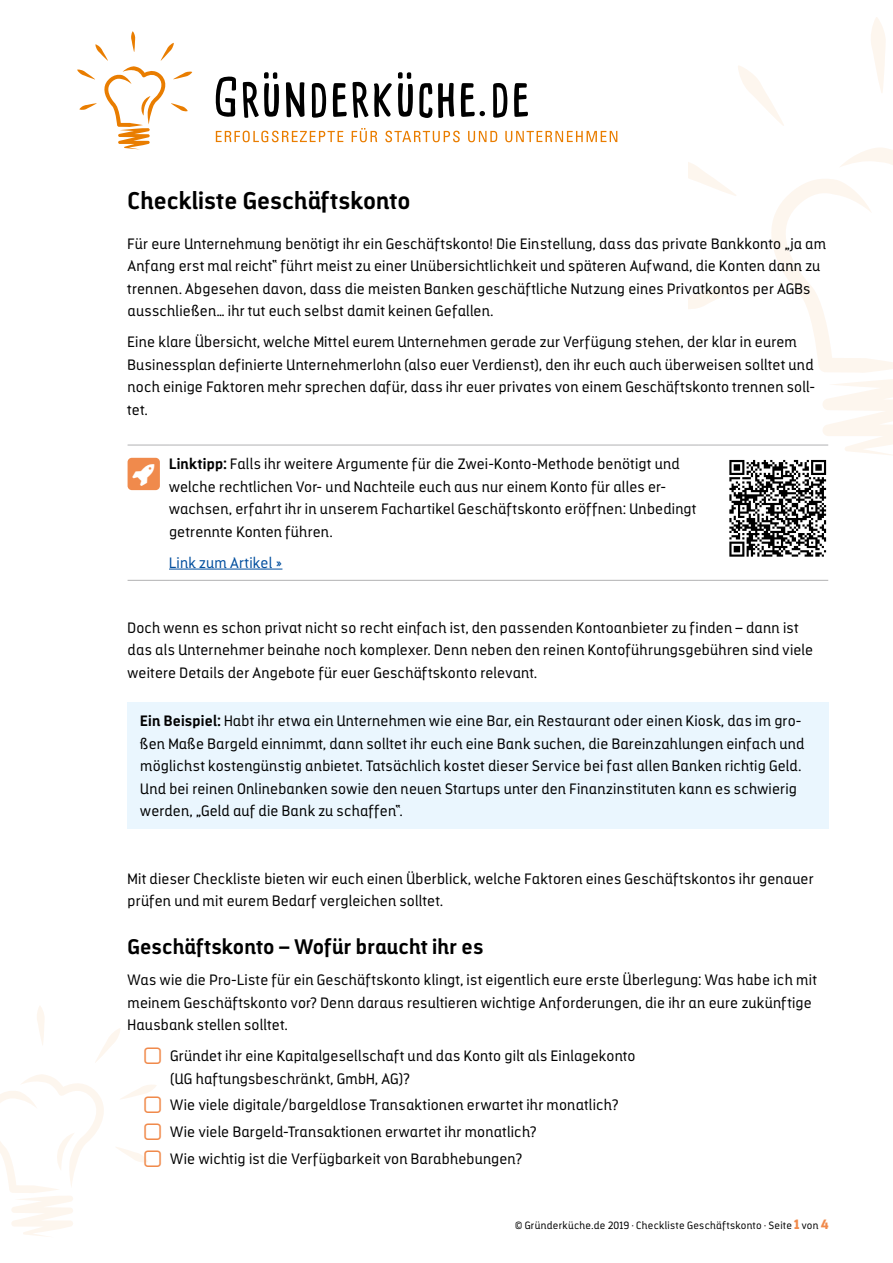
<style>
.page{position:relative;width:893px;height:1263px;background:#fff}
.page>*{position:absolute;margin:0;border:0;box-sizing:border-box;transform-origin:0 0}
.t1{font:700 24px "Darwin Alt";letter-spacing:.01em;color:#000}
.t2{font:700 21px "Darwin Alt";letter-spacing:.015em;color:#000}
.t3{font:300 15px/22.5px "Darwin Alt";letter-spacing:.025em;color:#000}
.t4{font:300 15px "Darwin Alt";letter-spacing:.03em;color:#004e9e}
.t5{font:300 10.5px "Darwin Alt";letter-spacing:.04em;color:#000}
.s1{font-weight:700}
.s2{font-weight:900;font-size:13.5px;color:#f08a4c}
</style>
<div class="page">
<svg style="left:216px;top:72px;width:312px;height:46px"></svg>
<svg style="left:216px;top:128px;width:401px;height:14px"></svg>
<svg style="left:77px;top:31px;width:115px;height:119px"></svg>
<svg style="left:689px;top:17px;width:204px;height:438px"></svg>
<hr style="left:128px;top:445px;width:41px;height:1px;background:#b1b2b3">
<hr style="left:169px;top:445px;width:529px;height:1px;background:#b1b2b3">
<hr style="left:698px;top:445px;width:130px;height:1px;background:#b1b2b3">
<hr style="left:128px;top:580px;width:41px;height:1px;background:#b1b2b3">
<hr style="left:169px;top:580px;width:529px;height:1px;background:#b1b2b3">
<hr style="left:698px;top:580px;width:130px;height:1px;background:#b1b2b3">
<div style="left:128px;top:458px;width:32px;height:32px;background:#f08a4c;border-radius:4px"></div>
<hr style="left:169px;top:569px;width:113px;height:1px;background:#004e9e">
<svg style="left:730px;top:459px;width:97px;height:93px"></svg>
<svg style="left:729px;top:460px;width:97px;height:97px"></svg>
<div style="left:128px;top:702px;width:701px;height:127px;background:#eaf6fe"></div>
<svg style="left:0;top:1006px;width:157px;height:231px"></svg>
<h1 class="t1" style="left:128px;top:186px;width:284px">Checkliste Geschäftskonto</h1>
<p class="t3" style="left:128px;top:232px;width:700px">Für eure Unternehmung benötigt ihr ein Geschäftskonto! Die Einstellung, dass das private Bankkonto „ja am Anfang erst mal reicht“ führt meist zu einer Unübersichtlichkeit und späteren Aufwand, die Konten dann zu trennen. Abgesehen davon, dass die meisten Banken geschäftliche Nutzung eines Privatkontos per AGBs ausschließen… ihr tut euch selbst damit keinen Gefallen.</p>
<p class="t3" style="left:128px;top:331px;width:689px">Eine klare Übersicht, welche Mittel eurem Unternehmen gerade zur Verfügung stehen, der klar in eurem Businessplan definierte Unternehmerlohn (also euer Verdienst), den ihr euch auch überweisen solltet und noch einige Faktoren mehr sprechen dafür, dass ihr euer privates von einem Geschäftskonto trennen soll&shy;tet.</p>
<p class="t3" style="left:169px;top:453px;width:529px"><span class="s1">Linktipp:</span> Falls ihr weitere Argumente für die Zwei-Konto-Methode benötigt und welche rechtlichen Vor- und Nachteile euch aus nur einem Konto für alles er&shy;wachsen, erfahrt ihr in unserem Fachartikel Geschäftskonto eröffnen: Unbedingt getrennte Konten führen.</p>
<p class="t4" style="left:169px;top:553px;width:115px">Link zum Artikel »</p>
<p class="t3" style="left:128px;top:617px;width:687px">Doch wenn es schon privat nicht so recht einfach ist, den passenden Kontoanbieter zu finden – dann ist das als Unternehmer beinahe noch komplexer. Denn neben den reinen Kontoführungsgebühren sind viele weitere Details der Angebote für euer Geschäftskonto relevant.</p>
<p class="t3" style="left:140px;top:710px;width:665px"><span class="s1">Ein Beispiel:</span> Habt ihr etwa ein Unternehmen wie eine Bar, ein Restaurant oder einen Kiosk, das im gro&shy;ßen Maße Bargeld einnimmt, dann solltet ihr euch eine Bank suchen, die Bareinzahlungen einfach und möglichst kostengünstig anbietet. Tatsächlich kostet dieser Service bei fast allen Banken richtig Geld.<br>Und bei reinen Onlinebanken sowie den neuen Startups unter den Finanzinstituten kann es schwierig werden, „Geld auf die Bank zu schaffen“.</p>
<p class="t3" style="left:128px;top:867px;width:687px">Mit dieser Checkliste bieten wir euch einen Überblick, welche Faktoren eines Geschäftskontos ihr genauer prüfen und mit eurem Bedarf vergleichen solltet.</p>
<h2 class="t2" style="left:128px;top:934px;width:357px">Geschäftskonto – Wofür braucht ihr es</h2>
<p class="t3" style="left:128px;top:969px;width:691px">Was wie die Pro-Liste für ein Geschäftskonto klingt, ist eigentlich eure erste Überlegung: Was habe ich mit meinem Geschäftskonto vor? Denn daraus resultieren wichtige Anforderungen, die ihr an eure zukünftige<br>Hausbank stellen solltet.</p>
<p class="t3" style="left:170px;top:1045px;width:467px">Gründet ihr eine Kapitalgesellschaft und das Konto gilt als Einlagekonto (UG haftungsbeschränkt, GmbH, AG)?</p>
<p class="t3" style="left:170px;top:1092px;width:450px;line-height:26.7px">Wie viele digitale/bargeldlose Transaktionen erwartet ihr monatlich?<br>Wie viele Bargeld-Transaktionen erwartet ihr monatlich?<br>Wie wichtig ist die Verfügbarkeit von Barabhebungen?</p>
<p class="t5" style="left:515px;top:1219px;width:315px">© Gründerküche.de 2019 · Checkliste Geschäftskonto · Seite <span class="s2">1</span> von <span class="s2">4</span></p>
</div>
